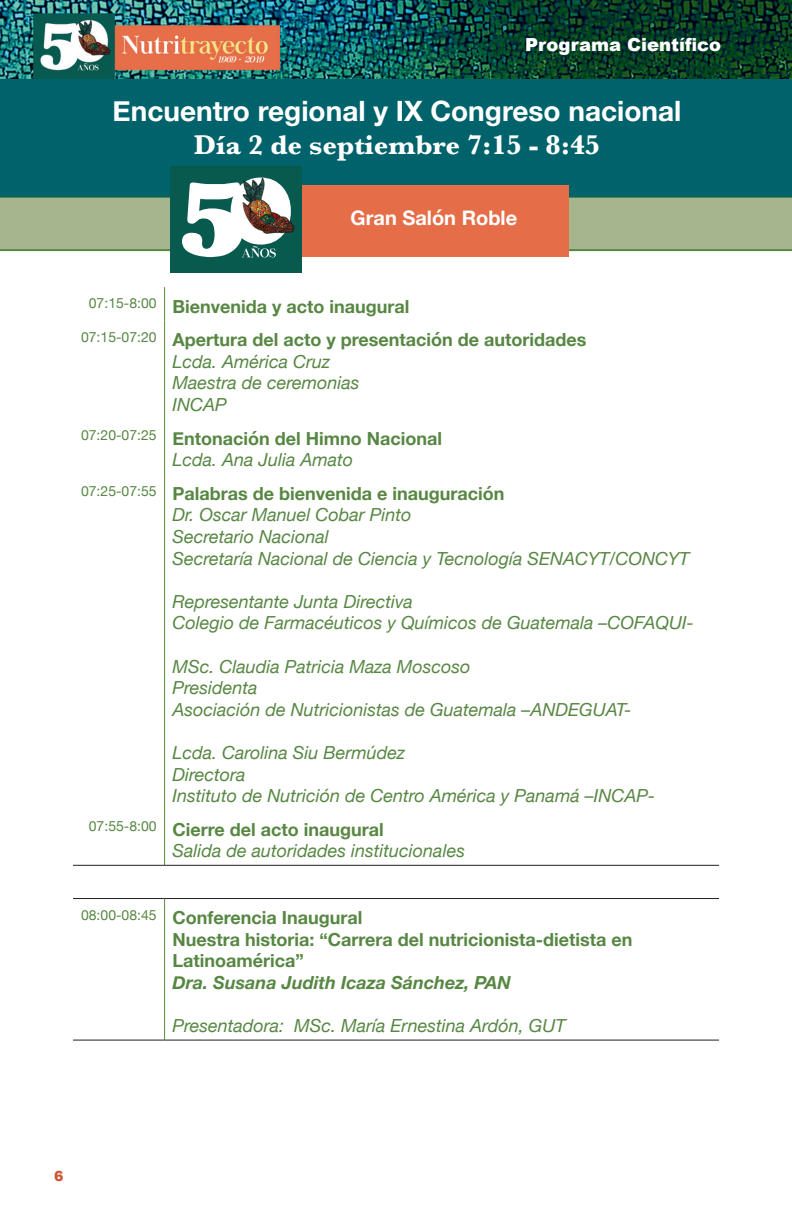
<style>
.page{position:relative;width:792px;height:1224px;background:#fff}
.page>*{position:absolute;margin:0;border:0;box-sizing:border-box;transform-origin:0 0}
.Paragraph_Style_1{font:700 28px "Helvetica Neue";color:#fff}
.Paragraph_Style_1-2{font:700 28px "Baskerville";color:#fff}
.t1{font:700 20px "Helvetica Neue";color:#fff}
.t2{font:italic 18px "Helvetica Neue";color:#578743}
.t3{font:700 18px/21.6px "Helvetica Neue";color:#578743}
.t4{font:italic 700 18px "Helvetica Neue";color:#578743}
.t5{font:900 18px "Arial";color:#fff}
.t6{font:14px "Helvetica Neue";color:#578743}
.t7{font:900 14px "Arial";color:#cf5634}
</style>
<div class="page">
<img style="left:0;top:0;width:792px;height:79px">
<hr style="left:164px;top:287px;width:1px;height:34px;background:#578743">
<hr style="left:164px;top:321px;width:1px;height:98px;background:#578743">
<hr style="left:164px;top:419px;width:1px;height:55px;background:#578743">
<hr style="left:164px;top:474px;width:1px;height:336px;background:#578743">
<hr style="left:164px;top:810px;width:1px;height:55px;background:#578743">
<hr style="left:164px;top:899px;width:1px;height:141px;background:#578743">
<hr style="left:73px;top:865px;width:92px;height:1px;background:#231f20">
<hr style="left:165px;top:865px;width:554px;height:1px;background:#231f20">
<hr style="left:73px;top:898px;width:92px;height:1px;background:#231f20">
<hr style="left:165px;top:898px;width:554px;height:1px;background:#231f20">
<hr style="left:73px;top:1040px;width:92px;height:1px;background:#231f20">
<hr style="left:165px;top:1040px;width:554px;height:1px;background:#231f20">
<div style="left:0;top:197px;width:792px;height:54px;background:#a5b68f"></div>
<div style="left:0;top:79px;width:792px;height:118px;background:#00626a"></div>
<div style="left:302px;top:186px;width:267px;height:71px;background:#e56e49"></div>
<div style="left:170px;top:167px;width:132px;height:106px;background:#085a4f"></div>
<svg style="left:182px;top:182px;width:102px;height:75px"></svg>
<img style="left:242px;top:178px;width:53px;height:56px">
<p class="t5" style="left:525px;top:31px;width:197px">Programa Científico</p>
<p class="Paragraph_Style_1" style="left:113px;top:89px;width:570px">Encuentro regional y IX Congreso nacional</p>
<p class="Paragraph_Style_1-2" style="left:194px;top:126px;width:408px">Día 2 de septiembre 7:15 - 8:45</p>
<p class="t1" style="left:351px;top:203px;width:168px">Gran Salón Roble</p>
<p class="t6" style="left:89px;top:293px;width:69px">07:15-8:00</p>
<p class="t3" style="left:173px;top:296px;width:238px">Bienvenida y acto inaugural</p>
<p class="t6" style="left:81px;top:327px;width:77px">07:15-07:20</p>
<p class="t3" style="left:173px;top:330px;width:415px">Apertura del acto y presentación de autoridades</p>
<p class="t2" style="left:173px;top:348px;width:159px">Lcda. América Cruz</p>
<p class="t2" style="left:173px;top:370px;width:189px">Maestra de ceremonias</p>
<p class="t2" style="left:173px;top:392px;width:56px">INCAP</p>
<p class="t6" style="left:81px;top:425px;width:77px">07:20-07:25</p>
<p class="t3" style="left:173px;top:428px;width:271px">Entonación del Himno Nacional</p>
<p class="t2" style="left:173px;top:447px;width:182px">Lcda. Ana Julia Amato</p>
<p class="t6" style="left:81px;top:480px;width:77px">07:25-07:55</p>
<p class="t3" style="left:173px;top:483px;width:333px">Palabras de bienvenida e inauguración</p>
<p class="t2" style="left:173px;top:502px;width:241px">Dr. Oscar Manuel Cobar Pinto</p>
<p class="t2" style="left:173px;top:524px;width:158px">Secretario Nacional</p>
<p class="t2" style="left:173px;top:545px;width:519px">Secretaría Nacional de Ciencia y Tecnología SENACYT/CONCYT</p>
<p class="t2" style="left:173px;top:588px;width:242px">Representante Junta Directiva</p>
<p class="t2" style="left:173px;top:610px;width:523px">Colegio de Farmacéuticos y Químicos de Guatemala –COFAQUI-</p>
<p class="t2" style="left:173px;top:653px;width:300px">MSc. Claudia Patricia Maza Moscoso</p>
<p class="t2" style="left:173px;top:675px;width:87px">Presidenta</p>
<p class="t2" style="left:173px;top:696px;width:460px">Asociación de Nutricionistas de Guatemala –ANDEGUAT-</p>
<p class="t2" style="left:173px;top:740px;width:234px">Lcda. Carolina Siu Bermúdez</p>
<p class="t2" style="left:173px;top:761px;width:75px">Directora</p>
<p class="t2" style="left:173px;top:783px;width:484px">Instituto de Nutrición de Centro América y Panamá –INCAP-</p>
<p class="t6" style="left:89px;top:816px;width:69px">07:55-8:00</p>
<p class="t3" style="left:173px;top:819px;width:213px">Cierre del acto inaugural</p>
<p class="t2" style="left:173px;top:838px;width:294px">Salida de autoridades institucionales</p>
<p class="t6" style="left:81px;top:905px;width:77px">08:00-08:45</p>
<p class="t3" style="left:173px;top:907px;width:191px">Conferencia Inaugural</p>
<p class="t3" style="left:173px;top:929px;width:461px">Nuestra historia: “Carrera del nutricionista-dietista en<br>Latinoamérica”</p>
<p class="t4" style="left:173px;top:968px;width:340px">Dra. Susana Judith Icaza Sánchez, PAN</p>
<p class="t2" style="left:173px;top:1013px;width:395px">Presentadora: MSc. María Ernestina Ardón, GUT</p>
<p class="t7" style="left:54px;top:1166px;width:11px">6</p>
</div>
